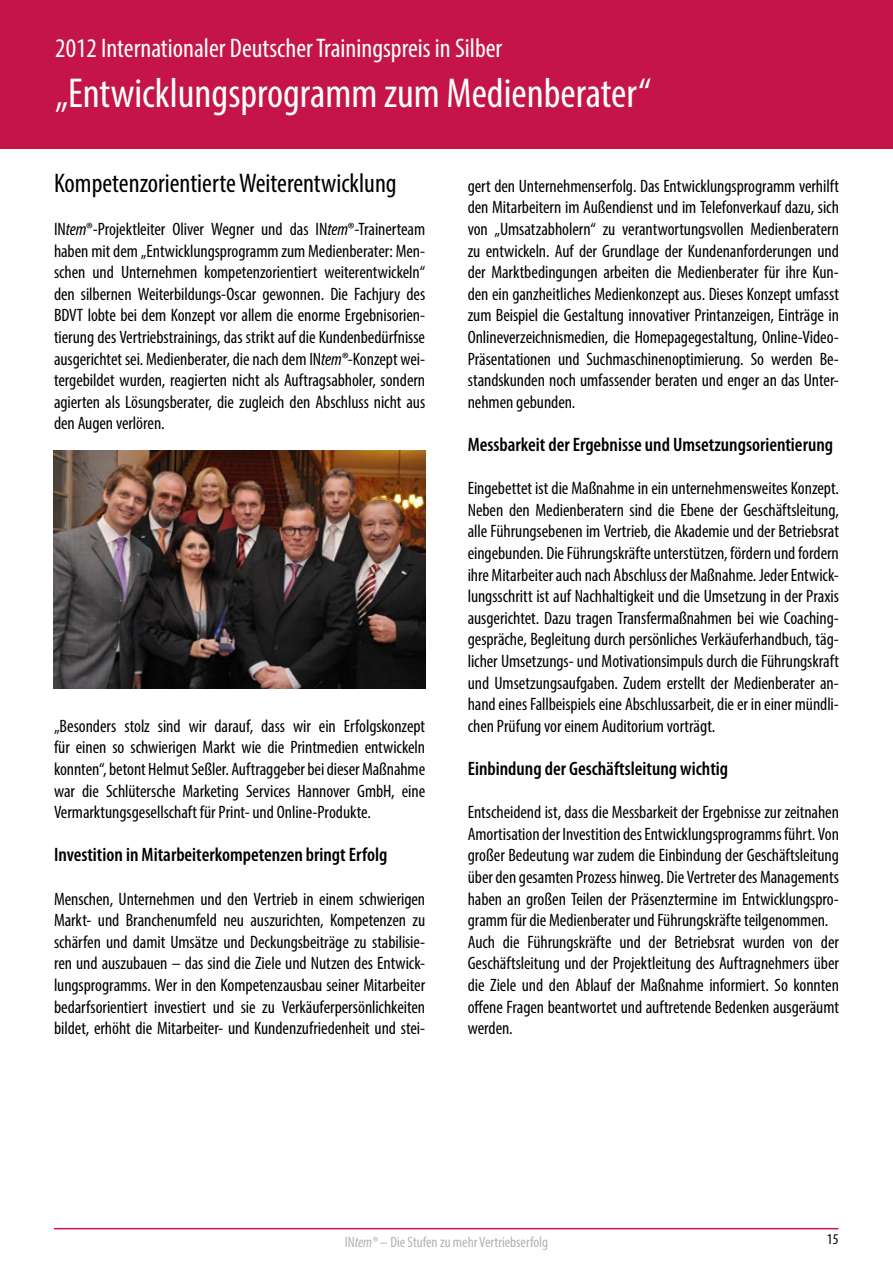
<style>
.page{position:relative;width:893px;height:1263px;background:#fff}
.page>*{position:absolute;margin:0;border:0;box-sizing:border-box;transform-origin:0 0}
.t1{font:condensed 42px "Myriad Pro";color:#fff}
.t2{font:condensed 27px "Myriad Pro";color:#fff}
.t3{font:condensed 27px "Myriad Pro";color:#000}
.t4{font:600 condensed 19.5px "Myriad Pro";color:#000}
.t5{font:condensed 18px/21.6px "Myriad Pro";letter-spacing:-.005em;color:#000;text-align:justify}
.t6{font:condensed 15px "Myriad Pro";color:#b1b2b3}
.t7{font:condensed 15px "Myriad Pro";color:#000}
.s1{font-style:italic}
.s2{font-stretch:normal}
</style>
<div class="page">
<div style="left:0;top:0;width:893px;height:148px;background:#c51447"></div>
<hr style="left:54px;top:1228px;width:784px;height:1px;background:#c51447">
<img style="left:54px;top:451px;width:371px;height:238px">
<h2 class="t2" style="left:55px;top:32px;width:448px">2012 Internationaler Deutscher Trainingspreis in Silber</h2>
<h1 class="t1" style="left:55px;top:68px;width:597px">„Entwicklungsprogramm zum Medienberater“</h1>
<h2 class="t3" style="left:54px;top:166px;width:344px">Kompetenzorientierte Weiterentwicklung</h2>
<p class="t5" style="left:54px;top:218px;width:373px">IN<span class="s1">tem</span>®-Projektleiter Oliver Wegner und das IN<span class="s1">tem</span>®-Trainerteam haben mit dem „Entwicklungsprogramm zum Medienberater: Men&shy;schen und Unternehmen kompetenzorientiert weiterentwickeln“ den silbernen Weiterbildungs-Oscar gewonnen. Die Fachjury des BDVT lobte bei dem Konzept vor allem die enorme Ergebnisorien&shy;tierung des Vertriebstrainings, das strikt auf die Kundenbedürfnisse ausgerichtet sei. Medienberater, die nach dem IN<span class="s1">tem®</span>-Konzept wei&shy;tergebildet wurden, reagierten nicht als Auftragsabholer, sondern agierten als Lösungsberater, die zugleich den Abschluss nicht aus den Augen verlören.</p>
<p class="t5" style="left:54px;top:715px;width:373px">„Besonders stolz sind wir darauf, dass wir ein Erfolgskonzept für einen so schwierigen Markt wie die Printmedien entwickeln konnten“, betont Helmut Seßler. Auftraggeber bei dieser Maßnahme war die Schlütersche Marketing Services Hannover GmbH, eine Vermarktungsgesellschaft für Print- und Online-Produkte.</p>
<p class="t4" style="left:54px;top:844px;width:335px">Investition in Mitarbeiterkompetenzen bringt Erfolg</p>
<p class="t5" style="left:54px;top:888px;width:373px">Menschen, Unternehmen und den Vertrieb in einem schwierigen Markt- und Branchenumfeld neu auszurichten, Kompetenzen zu schärfen und damit Umsätze und Deckungsbeiträge zu stabilisie&shy;ren und auszubauen – das sind die Ziele und Nutzen des Entwick&shy;lungsprogramms. Wer in den Kompetenzausbau seiner Mitarbeiter bedarfsorientiert investiert und sie zu Verkäuferpersönlichkeiten bildet, erhöht die Mitarbeiter- und Kundenzufriedenheit und stei-</p>
<p class="t5" style="left:468px;top:175px;width:373px">gert den Unternehmenserfolg. Das Entwicklungsprogramm verhilft den Mitarbeitern im Außendienst und im Telefonverkauf dazu, sich von „Umsatzabholern“ zu verantwortungsvollen Medienberatern zu entwickeln. Auf der Grundlage der Kundenanforderungen und der Marktbedingungen arbeiten die Medienberater für ihre Kun&shy;den ein ganzheitliches Medienkonzept aus. Dieses Konzept umfasst zum Beispiel die Gestaltung innovativer Printanzeigen, Einträge in Onlineverzeichnismedien, die Homepagegestaltung, Online-Video-Präsentationen und Suchmaschinenoptimierung. So werden Be&shy;standskunden noch umfassender beraten und enger an das Unter&shy;nehmen gebunden.</p>
<p class="t4" style="left:468px;top:434px;width:367px">Messbarkeit der Ergebnisse und Umsetzungsorientierung</p>
<p class="t5" style="left:468px;top:477px;width:373px">Eingebettet ist die Maßnahme in ein unternehmensweites Konzept.<br>Neben den Medienberatern sind die Ebene der Geschäftsleitung, alle Führungsebenen im Vertrieb, die Akademie und der Betriebsrat eingebunden. Die Führungskräfte unterstützen, fördern und fordern ihre Mitarbeiter auch nach Abschluss der Maßnahme. Jeder Entwick&shy;lungsschritt ist auf Nachhaltigkeit und die Umsetzung in der Praxis ausgerichtet. Dazu tragen Transfermaßnahmen bei wie Coaching&shy;gespräche, Begleitung durch persönliches Verkäuferhandbuch, täg&shy;licher Umsetzungs- und Motivationsimpuls durch die Führungskraft und Umsetzungsaufgaben. Zudem erstellt der Medienberater an&shy;hand eines Fallbeispiels eine Abschlussarbeit, die er in einer mündli&shy;chen Prüfung vor einem Auditorium vorträgt.</p>
<p class="t4" style="left:468px;top:758px;width:262px">Einbindung der Geschäftsleitung wichtig</p>
<p class="t5" style="left:468px;top:801px;width:373px;text-align:left">Entscheidend ist, dass die Messbarkeit der Ergebnisse zur zeitnahen Amortisation der Investition des Entwicklungsprogramms führt. Von großer Bedeutung war zudem die Einbindung der Geschäftsleitung über den gesamten Prozess hinweg. Die Vertreter des Managements haben an großen Teilen der Präsenztermine im Entwicklungspro&shy;gramm für die Medienberater und Führungskräfte teilgenommen.<br>Auch die Führungskräfte und der Betriebsrat wurden von der Geschäftsleitung und der Projektleitung des Auftragnehmers über die Ziele und den Ablauf der Maßnahme informiert. So konnten offene Fragen beantwortet und auftretende Bedenken ausgeräumt werden.</p>
<p class="t6" style="left:345px;top:1232px;width:205px">IN<span class="s1">tem®</span> <span class="s2">–</span> Die Stufen zu mehr Vertriebserfolg</p>
<p class="t7" style="left:827px;top:1230px;width:13px">15</p>
</div>
